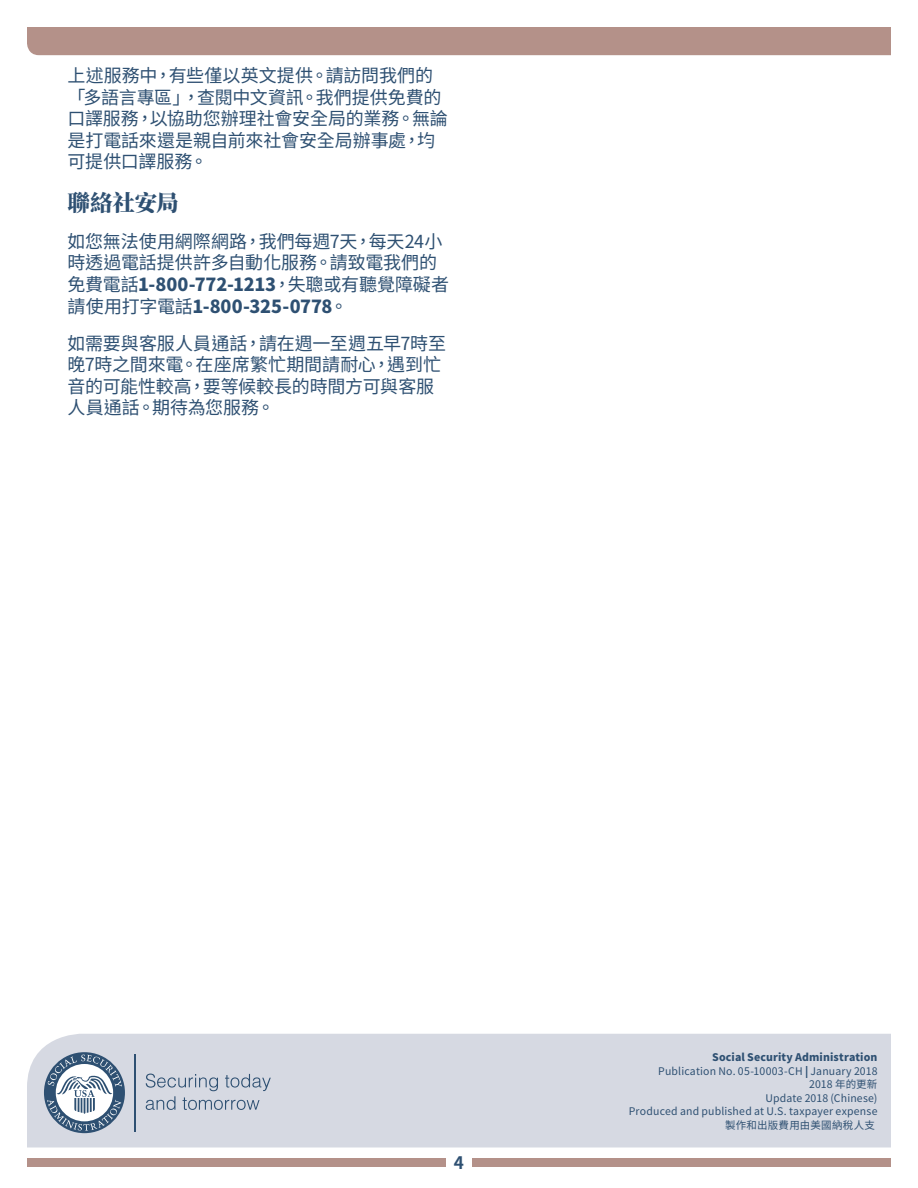
<style>
.page{position:relative;width:918px;height:1188px;background:#fff}
.page>*{position:absolute;margin:0;border:0;box-sizing:border-box;transform-origin:0 0}
.t1{font:900 22.5px "Noto Serif CJ Ktc";letter-spacing:-.01em;color:#2e5072}
.t2{font:18px/21.6px "Noto Sans CJ Ktc";letter-spacing:-.005em;color:#2e5072}
.t3{font:700 17.25px "Noto Sans CJ Ktc";color:#2e5072}
.t4{font:10.5px/13.5px "Noto Sans CJ Ktc";letter-spacing:.015em;color:#2e5072;text-align:right}
.s1{font-weight:900}
</style>
<div class="page">
<div style="left:27px;top:1159px;width:419px;height:8px;background:#b49189"></div>
<div style="left:472px;top:1159px;width:419px;height:8px;background:#b49189"></div>
<div style="left:27px;top:1034px;width:864px;height:113px;background:#d6d9e2"></div>
<div style="left:27px;top:27px;width:864px;height:28px;background:#b49189"></div>
<div style="left:44px;top:1052px;width:81px;height:81px;background:#2e5072;border-radius:50%"></div>
<svg style="left:47px;top:1055px;width:75px;height:76px"></svg>
<hr style="left:135px;top:1054px;width:1px;height:77px;background:#2e5072">
<svg style="left:146px;top:1074px;width:125px;height:36px;background:#bbc3d0"></svg>
<p class="t2" style="left:68px;top:65px;width:382px">上述服務中，有些僅以英文提供。請訪問我們的「多語言專區」，查閱中文資訊。我們提供免費的口譯服務，以協助您辦理社會安全局的業務。無論是打電話來還是親自前來社會安全局辦事處，均可提供口譯服務。</p>
<h2 class="t1" style="left:68px;top:190px;width:113px">聯絡社安局</h2>
<p class="t2" style="left:68px;top:231px;width:383px">如您無法使用網際網路，我們每週7天，每天24小時透過電話提供許多自動化服務。請致電我們的免費電話<span class="s1">1-800-772-1213</span>，失聰或有聽覺障礙者請使用打字電話<span class="s1">1-800-325-0778</span>。</p>
<p class="t2" style="left:68px;top:333px;width:380px">如需要與客服人員通話，請在週一至週五早7時至晚7時之間來電。在座席繁忙期間請耐心，遇到忙音的可能性較高，要等候較長的時間方可與客服人員通話。期待為您服務。</p>
<p class="t3" style="left:454px;top:1153px;width:12px">4</p>
<p class="t4" style="left:629px;top:1051px;width:250px"><span class="s1">Social Security Administration<br></span>Publication No. 05-10003-CH <span class="s1">|</span> January 2018<br>2018 年的更新<br>Update 2018 (Chinese)<br>Produced and published at U.S. taxpayer expense製作和出版費用由美國納稅人支</p>
</div>
